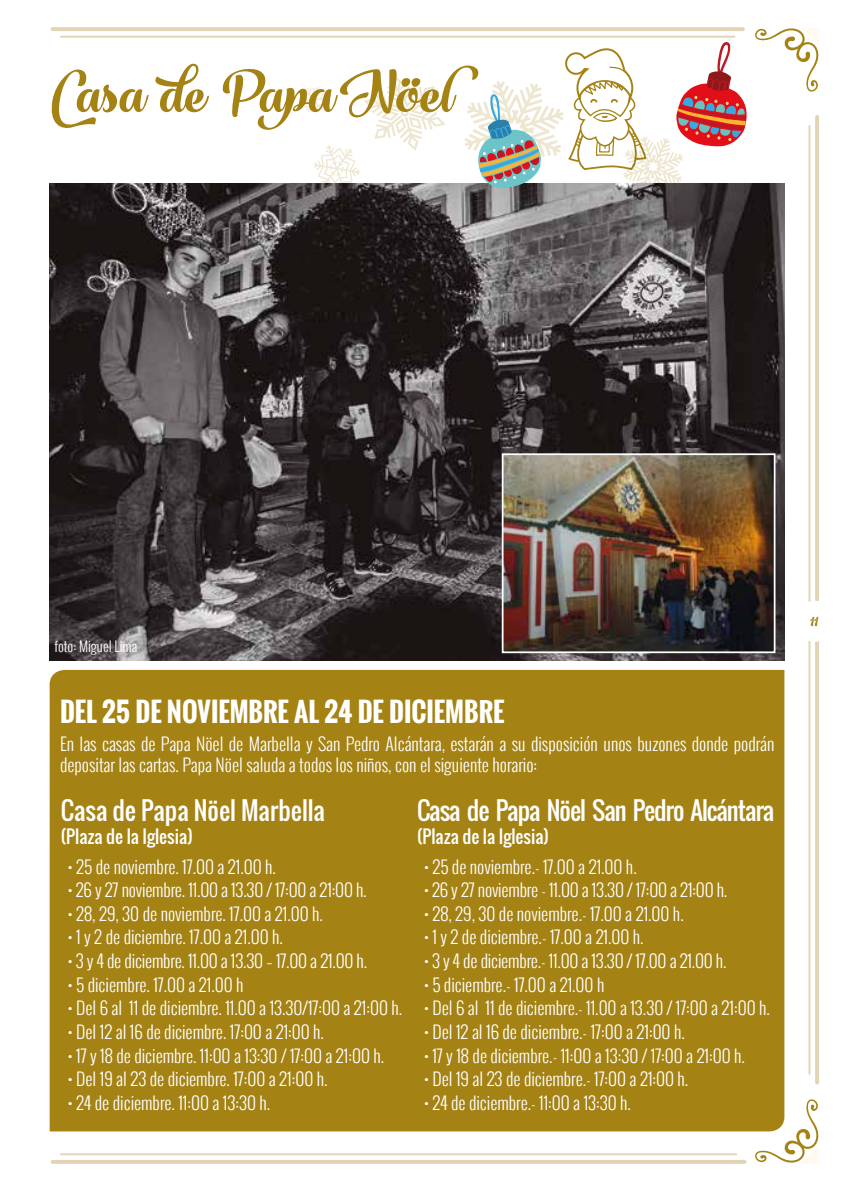
<style>
.page{position:relative;width:844px;height:1191px;background:#fff}
.page>*{position:absolute;margin:0;border:0;box-sizing:border-box;transform-origin:0 0}
.t1{font:italic 70px "Larry";color:#a48213}
.t2{font:700 26.25px "Oswald";color:#fff}
.t3{font:24.5px "Oswald";letter-spacing:-.04em;color:#fff}
.t4{font:24.5px "Oswald";color:#fff}
.t5{font:italic 21px "Larry";color:#a48213}
.t6{font:300 17.5px/21px "Oswald";color:#fff}
.t7{font:17.5px "Oswald";color:#fff}
.t8{font:300 14px "Oswald";color:#fff}
</style>
<div class="page">
<svg style="left:814px;top:115px;width:4px;height:969px;fill:#e4d9bd"></svg>
<hr style="left:808px;top:125px;width:2px;height:949px;background:#e2d5b6">
<svg style="left:51px;top:1159px;width:695px;height:4px;fill:#e2d5b6"></svg>
<hr style="left:60px;top:1153px;width:677px;height:2px;background:#e2d5b6">
<svg style="left:749px;top:1094px;width:70px;height:69px"></svg>
<hr style="left:51px;top:27px;width:693px;height:4px;background:#e2d5b6;border-radius:2px">
<hr style="left:60px;top:36px;width:675px;height:2px;background:#e2d5b6">
<div style="left:795px;top:601px;width:39px;height:40px;background:#fff;border-radius:50%"></div>
<div style="left:794px;top:601px;width:41px;height:41px;border:2px solid #fff;border-radius:50%"></div>
<svg style="left:299px;top:75px;width:146px;height:109px"></svg>
<div style="left:50px;top:670px;width:734px;height:461px;background:#a48213"></div>
<img style="left:50px;top:184px;width:734px;height:477px">
<img style="left:504px;top:456px;width:268px;height:194px">
<div style="left:501px;top:453px;width:274px;height:200px;border:2px solid #fff"></div>
<svg style="left:464px;top:27px;width:355px;height:199px"></svg>
<h1 class="t1" style="left:51px;top:52px;width:402px">Casa de Papa Nöel</h1>
<p class="t8" style="left:55px;top:636px;width:84px">foto: Miguel Lima</p>
<h2 class="t2" style="left:60px;top:691px;width:446px">DEL 25 DE NOVIEMBRE AL 24 DE DICIEMBRE</h2>
<p class="t6" style="left:60px;top:733px;width:715px">En las casas de Papa Nöel de Marbella y San Pedro Alcántara, estarán a su disposición unos buzones donde podrán depositar las cartas. Papa Nöel saluda a todos los niños, con el siguiente horario:</p>
<h3 class="t4" style="left:61px;top:791px;width:266px">Casa de Papa Nöel Marbella</h3>
<p class="t7" style="left:61px;top:823px;width:133px">(Plaza de la Iglesia)</p>
<p class="t6" style="left:68px;top:855px;width:209px">• 25 de noviembre. 17.00 a 21.00 h.</p>
<p class="t6" style="left:68px;top:879px;width:300px">• 26 y 27 noviembre. 11.00 a 13.30 / 17:00 a 21:00 h.</p>
<p class="t6" style="left:68px;top:903px;width:256px">• 28, 29, 30 de noviembre. 17.00 a 21.00 h.</p>
<p class="t6" style="left:68px;top:926px;width:216px">• 1 y 2 de diciembre. 17.00 a 21.00 h.</p>
<p class="t6" style="left:68px;top:950px;width:301px">• 3 y 4 de diciembre. 11.00 a 13.30 – 17.00 a 21.00 h.</p>
<p class="t6" style="left:68px;top:973px;width:177px">• 5 diciembre. 17.00 a 21.00 h</p>
<p class="t6" style="left:68px;top:997px;width:336px">• Del 6 al 11 de diciembre. 11.00 a 13.30/17:00 a 21:00 h.</p>
<p class="t6" style="left:68px;top:1021px;width:257px">• Del 12 al 16 de diciembre. 17:00 a 21:00 h.</p>
<p class="t6" style="left:68px;top:1044px;width:318px">• 17 y 18 de diciembre. 11:00 a 13:30 / 17:00 a 21:00 h.</p>
<p class="t6" style="left:68px;top:1068px;width:261px">• Del 19 al 23 de diciembre. 17:00 a 21:00 h.</p>
<p class="t6" style="left:68px;top:1092px;width:204px">• 24 de diciembre. 11:00 a 13:30 h.</p>
<h3 class="t3" style="left:417px;top:791px;width:359px">Casa de Papa Nöel San Pedro Alcántara</h3>
<p class="t7" style="left:417px;top:823px;width:133px">(Plaza de la Iglesia)</p>
<p class="t6" style="left:424px;top:855px;width:214px">• 25 de noviembre.- 17.00 a 21.00 h.</p>
<p class="t6" style="left:424px;top:879px;width:305px">• 26 y 27 noviembre - 11.00 a 13.30 / 17:00 a 21:00 h.</p>
<p class="t6" style="left:424px;top:903px;width:261px">• 28, 29, 30 de noviembre.- 17.00 a 21.00 h.</p>
<p class="t6" style="left:424px;top:926px;width:221px">• 1 y 2 de diciembre.- 17.00 a 21.00 h.</p>
<p class="t6" style="left:424px;top:950px;width:304px">• 3 y 4 de diciembre.- 11.00 a 13.30 / 17.00 a 21.00 h.</p>
<p class="t6" style="left:424px;top:973px;width:182px">• 5 diciembre.- 17.00 a 21.00 h</p>
<p class="t6" style="left:424px;top:997px;width:347px">• Del 6 al 11 de diciembre.- 11.00 a 13.30 / 17:00 a 21:00 h.</p>
<p class="t6" style="left:424px;top:1021px;width:262px">• Del 12 al 16 de diciembre.- 17:00 a 21:00 h.</p>
<p class="t6" style="left:424px;top:1044px;width:322px">• 17 y 18 de diciembre.- 11:00 a 13:30 / 17:00 a 21:00 h.</p>
<p class="t6" style="left:424px;top:1068px;width:266px">• Del 19 al 23 de diciembre.- 17:00 a 21:00 h.</p>
<p class="t6" style="left:424px;top:1092px;width:208px">• 24 de diciembre.- 11:00 a 13:30 h.</p>
<p class="t5" style="left:809px;top:607px;width:10px">11</p>
</div>
